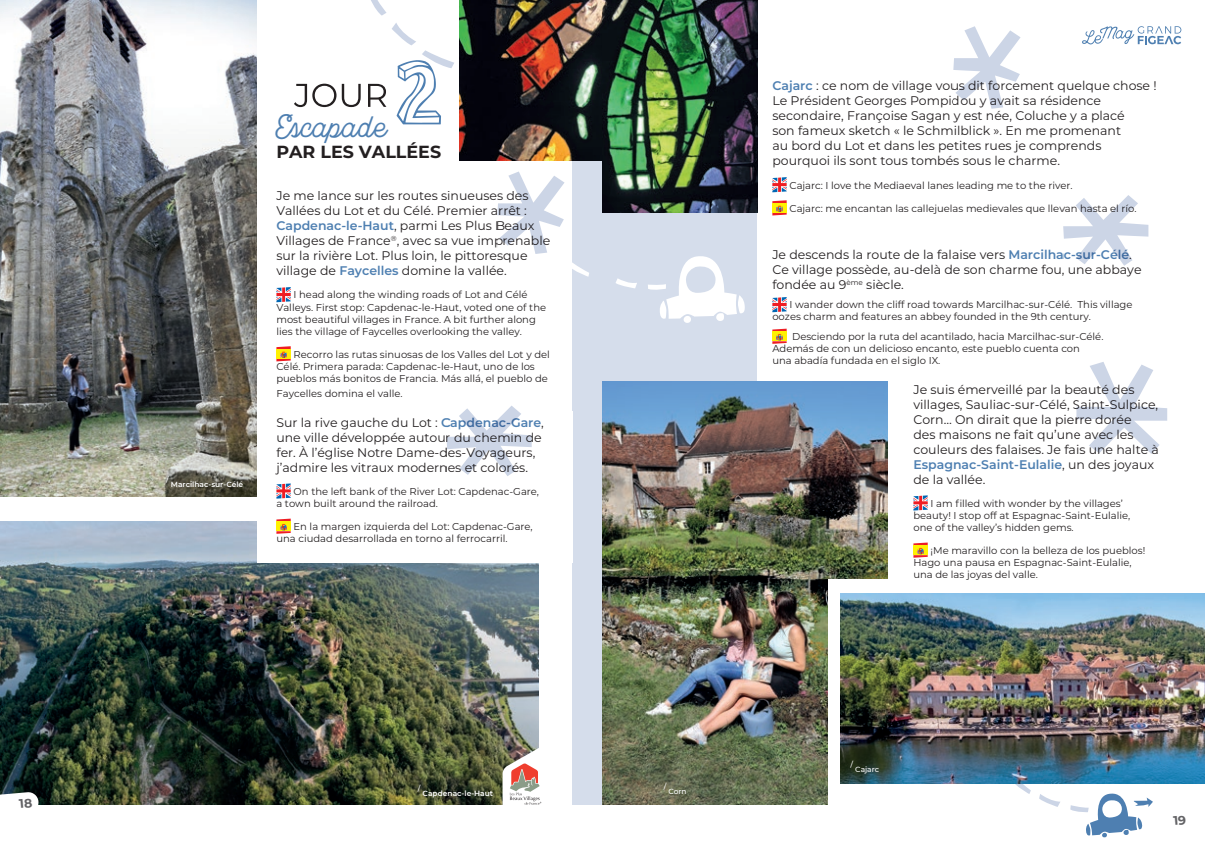
<style>
.page{position:relative;width:1205px;height:851px;background:#fff}
.page>*{position:absolute;margin:0;border:0;box-sizing:border-box;transform-origin:0 0}
.t1{font:30px "Local Brewery";color:#4e7fb1}
.t2{font:700 17.5px "Montserrat";color:#231f20}
.t3{font:12.5px/15px "Montserrat";color:#231f20}
.t4{font:10px/12px "Montserrat";color:#231f20}
.t5{font:600 7.5px "Montserrat";color:#fff}
.t6{font:500 7.5px "Montserrat";color:#fff}
.s1{font-weight:600;color:#4e7fb1}
</style>
<div class="page">
<div style="left:572px;top:160px;width:185px;height:644px;background:#d5ddeb"></div>
<img style="left:841px;top:593px;width:364px;height:190px">
<img style="left:0;top:521px;width:538px;height:283px">
<img style="left:459px;top:0;width:143px;height:160px">
<img style="left:0;top:0;width:257px;height:496px">
<img style="left:602px;top:578px;width:225px;height:226px">
<svg style="left:772px;top:177px;width:14px;height:15px"></svg>
<svg style="left:772px;top:200px;width:14px;height:15px"></svg>
<svg style="left:772px;top:297px;width:14px;height:15px"></svg>
<svg style="left:772px;top:328px;width:14px;height:16px"></svg>
<svg style="left:913px;top:495px;width:15px;height:15px"></svg>
<svg style="left:913px;top:542px;width:15px;height:15px"></svg>
<div style="left:257px;top:411px;width:315px;height:151px;background:#fff"></div>
<svg style="left:276px;top:287px;width:15px;height:15px"></svg>
<svg style="left:276px;top:346px;width:15px;height:15px"></svg>
<svg style="left:276px;top:483px;width:15px;height:15px"></svg>
<svg style="left:276px;top:518px;width:15px;height:15px"></svg>
<img style="left:602px;top:0;width:155px;height:213px">
<svg style="left:1082px;top:26px;width:99px;height:18px"></svg>
<svg style="left:1076px;top:362px;width:91px;height:92px"></svg>
<svg style="left:446px;top:406px;width:86px;height:70px"></svg>
<svg style="left:953px;top:26px;width:67px;height:83px"></svg>
<svg style="left:1063px;top:195px;width:85px;height:71px"></svg>
<svg style="left:497px;top:171px;width:249px;height:152px"></svg>
<svg style="left:986px;top:748px;width:167px;height:90px"></svg>
<img style="left:602px;top:381px;width:285px;height:197px">
<svg style="left:294px;top:0;width:202px;height:124px"></svg>
<svg style="left:502px;top:745px;width:40px;height:60px"></svg>
<svg style="left:0;top:791px;width:39px;height:14px"></svg>
<p class="t6" style="left:166px;top:474px;width:4px">/</p>
<p class="t5" style="left:171px;top:479px;width:74px">Marcilhac-sur-Célé</p>
<h1 class="t1" style="left:276px;top:109px;width:112px">Escapade</h1>
<h2 class="t2" style="left:276px;top:140px;width:166px">PAR LES VALLÉES</h2>
<p class="t3" style="left:276px;top:188px;width:275px">Je me lance sur les routes sinueuses des Vallées du Lot et du Célé. Premier arrêt :<br><span class="s1">Capdenac-le-Haut</span>, parmi Les Plus Beaux Villages de France<sup>®</sup>, avec sa vue imprenable sur la rivière Lot. Plus loin, le pittoresque village de <span class="s1">Faycelles</span> domine la vallée.</p>
<p class="t4" style="left:276px;top:288px;width:271px;text-indent:17px">I head along the winding roads of Lot and Célé Valleys. First stop: Capdenac-le-Haut, voted one of the most beautiful villages in France. A bit further along lies the village of Faycelles overlooking the valley.</p>
<p class="t4" style="left:276px;top:348px;width:275px;text-indent:17px">Recorro las rutas sinuosas de los Valles del Lot y del<br>Célé. Primera parada: Capdenac-le-Haut, uno de los pueblos más bonitos de Francia. Más allá, el pueblo de</p>
<p class="t4" style="left:276px;top:387px;width:128px">Faycelles domina el valle.</p>
<p class="t3" style="left:276px;top:414px;width:269px">Sur la rive gauche du Lot : <span class="s1">Capdenac-Gare</span>, une ville développée autour du chemin de fer. À l’église Notre Dame-des-Voyageurs, j’admire les vitraux modernes et colorés.</p>
<p class="t4" style="left:276px;top:485px;width:264px;text-indent:17px">On the left bank of the River Lot: Capdenac-Gare, a town built around the railroad.</p>
<p class="t4" style="left:276px;top:520px;width:258px;text-indent:17px">En la margen izquierda del Lot: Capdenac-Gare, una ciudad desarrollada en torno al ferrocarril.</p>
<p class="t6" style="left:418px;top:783px;width:4px">/</p>
<p class="t5" style="left:423px;top:788px;width:72px">Capdenac-le-Haut</p>
<p class="t6" style="left:664px;top:780px;width:4px">/</p>
<p class="t6" style="left:668px;top:785px;width:20px">Corn</p>
<p class="t3" style="left:772px;top:78px;width:386px"><span class="s1">Cajarc</span> : ce nom de village vous dit forcement quelque chose !<br>Le Président Georges Pompidou y avait sa résidence secondaire, Françoise Sagan y est née, Coluche y a placé<br>son fameux sketch « le Schmilblick ». En me promenant<br>au bord du Lot et dans les petites rues je comprends pourquoi ils sont tous tombés sous le charme.</p>
<p class="t4" style="left:789px;top:179px;width:285px">Cajarc: I love the Mediaeval lanes leading me to the river.</p>
<p class="t4" style="left:789px;top:202px;width:349px">Cajarc: me encantan las callejuelas medievales que llevan hasta el río.</p>
<p class="t3" style="left:772px;top:246px;width:371px">Je descends la route de la falaise vers <span class="s1">Marcilhac-sur-Célé</span>.<br>Ce village possède, au-delà de son charme fou, une abbaye fondée au 9<sup>ème</sup> siècle.</p>
<p class="t4" style="left:772px;top:298px;width:362px;text-indent:17px">I wander down the cliff road towards Marcilhac-sur-Célé. This village oozes charm and features an abbey founded in the 9th century.</p>
<p class="t4" style="left:772px;top:330px;width:333px;text-indent:20px">Desciendo por la ruta del acantilado, hacia Marcilhac-sur-Célé.<br>Además de con un delicioso encanto, este pueblo cuenta con<br>una abadía fundada en el siglo IX.</p>
<p class="t3" style="left:913px;top:381px;width:247px">Je suis émerveillé par la beauté des villages, Sauliac-sur-Célé, Saint-Sulpice, Corn… On dirait que la pierre dorée<br>des maisons ne fait qu’une avec les couleurs des falaises. Je fais une halte à <span class="s1">Espagnac-Saint-Eulalie</span>, un des joyaux de la vallée.</p>
<p class="t4" style="left:913px;top:497px;width:218px;text-indent:17px">I am filled with wonder by the villages’ beauty! I stop off at Espagnac-Saint-Eulalie, one of the valley’s hidden gems.</p>
<p class="t4" style="left:913px;top:544px;width:233px;text-indent:17px">¡Me maravillo con la belleza de los pueblos!<br>Hago una pausa en Espagnac-Saint-Eulalie, una de las joyas del valle.</p>
<p class="t6" style="left:850px;top:759px;width:4px">/</p>
<p class="t6" style="left:855px;top:764px;width:25px">Cajarc</p>
</div>
